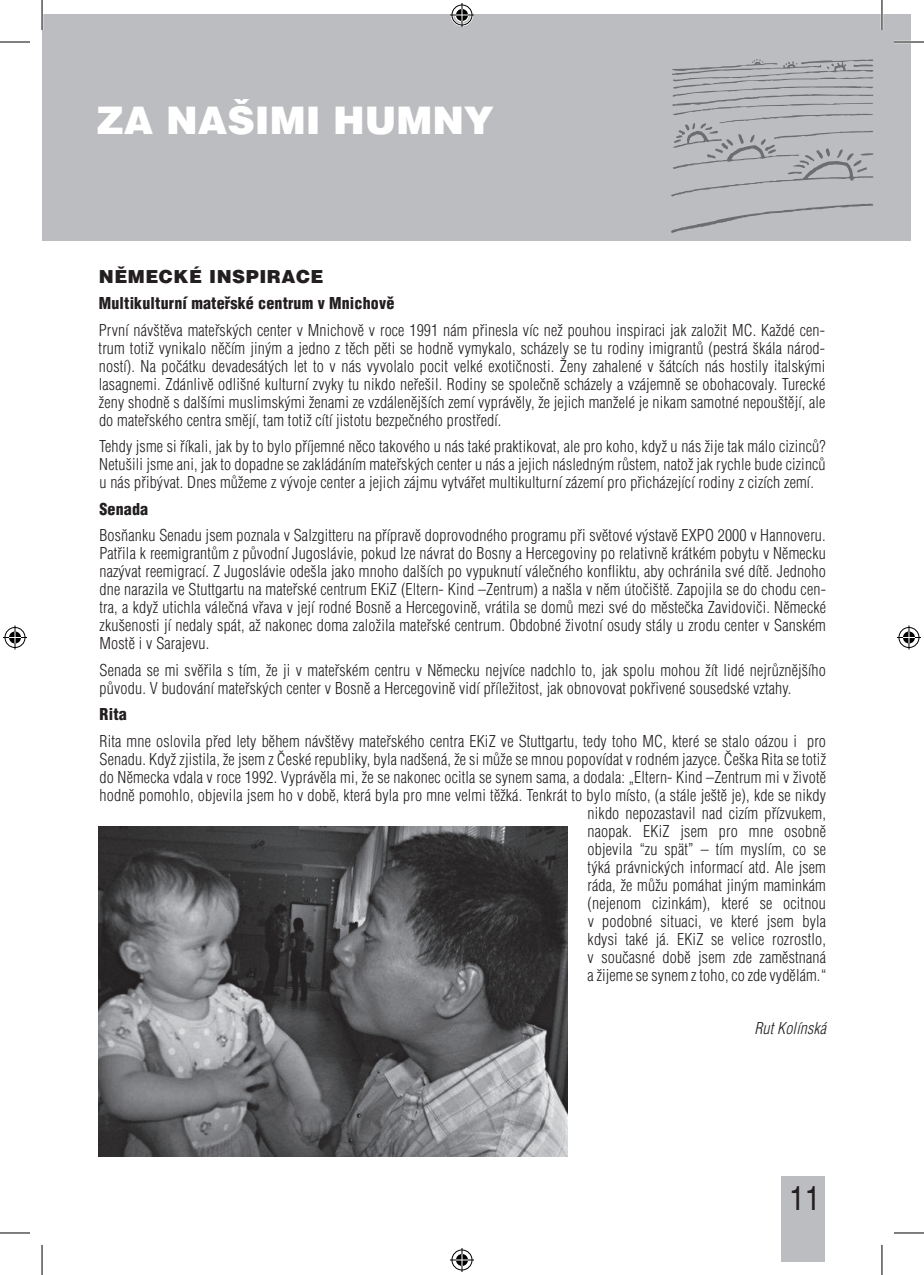
<style>
.page{position:relative;width:924px;height:1275px;background:#fff}
.page>*{position:absolute;margin:0;border:0;box-sizing:border-box;transform-origin:0 0}
.t1{font:900 38px "Helvetica CE";color:#fff}
.t2{font:condensed 34px "Helvetica CE";color:#231f20}
.t3{font:900 18px "Helvetica CE";letter-spacing:.03em;color:#231f20}
.t4{font:300 condensed 16px/18px "Helvetica CE";letter-spacing:.01em;color:#231f20;text-align:justify}
.t5{font:900 condensed 16px "Helvetica CE";letter-spacing:.01em;color:#231f20}
.t6{font:italic 300 condensed 16px "Helvetica CE";letter-spacing:.01em;color:#231f20}
</style>
<div class="page">
<div style="left:781px;top:1176px;width:43px;height:85px;background:#bcbdc0"></div>
<div style="left:42px;top:14px;width:867px;height:226px;background:#bcbdc0"></div>
<svg style="left:671px;top:203px;width:201px;height:30px"></svg>
<svg style="left:671px;top:59px;width:203px;height:138px"></svg>
<img style="left:99px;top:826px;width:468px;height:330px">
<hr style="left:893px;top:41px;width:30px;height:2px;background:#fff">
<hr style="left:880px;top:0;width:2px;height:30px;background:#fff">
<hr style="left:0;top:42px;width:30px;height:1px;background:#000">
<hr style="left:893px;top:42px;width:30px;height:1px;background:#000">
<hr style="left:0;top:1232px;width:30px;height:1px;background:#000">
<hr style="left:893px;top:1232px;width:30px;height:1px;background:#000">
<hr style="left:42px;top:0;width:1px;height:30px;background:#000">
<hr style="left:42px;top:1245px;width:1px;height:30px;background:#000">
<hr style="left:881px;top:0;width:1px;height:30px;background:#000">
<hr style="left:881px;top:1245px;width:1px;height:30px;background:#000">
<svg style="left:450px;top:3px;width:24px;height:24px"></svg>
<svg style="left:450px;top:1248px;width:24px;height:24px"></svg>
<svg style="left:3px;top:625px;width:24px;height:24px"></svg>
<svg style="left:897px;top:625px;width:23px;height:24px"></svg>
<h1 class="t1" style="left:96px;top:98px;width:398px">ZA NAŠIMI HUMNY</h1>
<p class="t3" style="left:99px;top:266px;width:226px">NĚMECKÉ INSPIRACE</p>
<p class="t5" style="left:99px;top:294px;width:297px">Multikulturní mateřské centrum v Mnichově</p>
<p class="t4" style="left:99px;top:321px;width:728px">První návštěva mateřských center v Mnichově v roce 1991 nám přinesla víc než pouhou inspiraci jak založit MC. Každé cen&shy;trum totiž vynikalo něčím jiným a jedno z těch pěti se hodně vymykalo, scházely se tu rodiny imigrantů (pestrá škála národ&shy;ností). Na počátku devadesátých let to v nás vyvolalo pocit velké exotičnosti. Ženy zahalené v šátcích nás hostily italskými lasagnemi. Zdánlivě odlišné kulturní zvyky tu nikdo neřešil. Rodiny se společně scházely a vzájemně se obohacovaly. Turecké ženy shodně s dalšími muslimskými ženami ze vzdálenějších zemí vyprávěly, že jejich manželé je nikam samotné nepouštějí, ale do mateřského centra smějí, tam totiž cítí jistotu bezpečného prostředí.</p>
<p class="t4" style="left:99px;top:437px;width:727px">Tehdy jsme si říkali, jak by to bylo příjemné něco takového u nás také praktikovat, ale pro koho, když u nás žije tak málo cizinců?<br>Netušili jsme ani, jak to dopadne se zakládáním mateřských center u nás a jejich následným růstem, natož jak rychle bude cizinců u nás přibývat. Dnes můžeme z vývoje center a jejich zájmu vytvářet multikulturní zázemí pro přicházející rodiny z cizích zemí.</p>
<p class="t5" style="left:99px;top:499px;width:50px">Senada</p>
<p class="t4" style="left:99px;top:526px;width:727px">Bosňanku Senadu jsem poznala v Salzgitteru na přípravě doprovodného programu při světové výstavě EXPO 2000 v Hannoveru.<br>Patřila k reemigrantům z původní Jugoslávie, pokud lze návrat do Bosny a Hercegoviny po relativně krátkém pobytu v Německu nazývat reemigrací. Z Jugoslávie odešla jako mnoho dalších po vypuknutí válečného konfliktu, aby ochránila své dítě. Jednoho dne narazila ve Stuttgartu na mateřské centrum EKiZ (Eltern- Kind –Zentrum) a našla v něm útočiště. Zapojila se do chodu cen&shy;tra, a když utichla válečná vřava v její rodné Bosně a Hercegovině, vrátila se domů mezi své do městečka Zavidoviči. Německé zkušenosti jí nedaly spát, až nakonec doma založila mateřské centrum. Obdobné životní osudy stály u zrodu center v Sanském Mostě i v Sarajevu.</p>
<p class="t4" style="left:99px;top:661px;width:727px">Senada se mi svěřila s tím, že ji v mateřském centru v Německu nejvíce nadchlo to, jak spolu mohou žít lidé nejrůznějšího původu. V budování mateřských center v Bosně a Hercegovině vidí příležitost, jak obnovovat pokřivené sousedské vztahy.</p>
<p class="t5" style="left:100px;top:705px;width:29px">Rita</p>
<p class="t4" style="left:99px;top:732px;width:727px;text-align:right">Rita mne oslovila před lety během návštěvy mateřského centra EKiZ ve Stuttgartu, tedy toho MC, které se stalo oázou i pro Senadu. Když zjistila, že jsem z České republiky, byla nadšená, že si může se mnou popovídat v rodném jazyce. Češka Rita se totiž do Německa vdala v roce 1992. Vyprávěla mi, že se nakonec ocitla se synem sama, a dodala: „Eltern- Kind –Zentrum mi v životě hodně pomohlo, objevila jsem ho v době, která byla pro mne velmi těžká. Tenkrát to bylo místo, (a stále ještě je), kde se nikdy nikdo nepozastavil nad cizím přízvukem,<br>naopak. EKiZ jsem pro mne osobně<br>objevila “zu spät” – tím myslím, co se<br>týká právnických informací atd. Ale jsem<br>ráda, že můžu pomáhat jiným maminkám<br>(nejenom cizinkám), které se ocitnou<br>v podobné situaci, ve které jsem byla<br>kdysi také já. EKiZ se velice rozrostlo,<br>v současné době jsem zde zaměstnaná<br>a žijeme se synem z toho, co zde vydělám.“</p>
<p class="t6" style="left:754px;top:1019px;width:73px">Rut Kolínská</p>
<h2 class="t2" style="left:788px;top:1178px;width:33px">11</h2>
</div>
